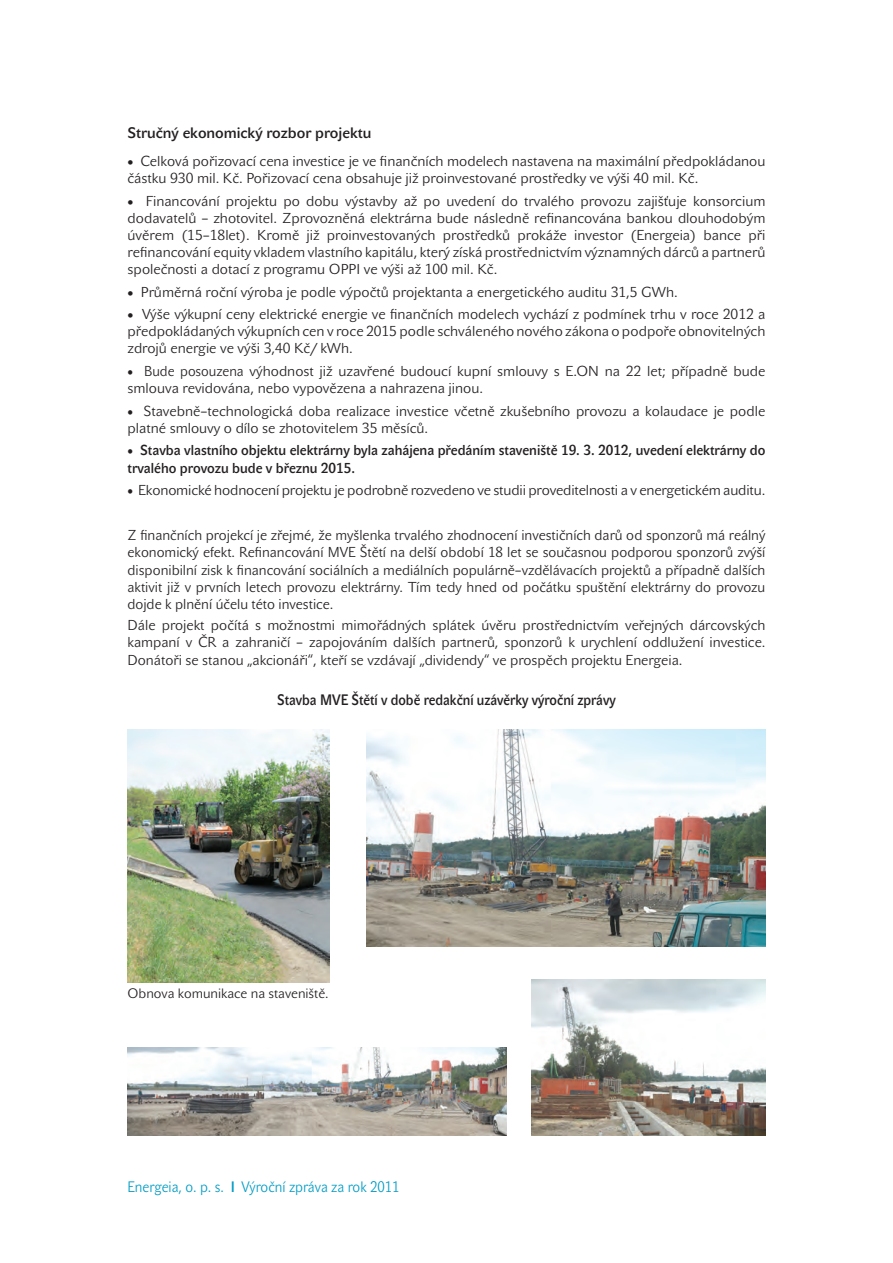
<style>
.page{position:relative;width:893px;height:1263px;background:#fff}
.page>*{position:absolute;margin:0;border:0;box-sizing:border-box;transform-origin:0 0}
.t1{font:700 15px "John Sans Lite Pro";color:#231f20;scale:.87 1}
.t2{font:15px "John Sans Lite Pro";color:#009cc4;scale:.9 1}
.t3{font:700 15px "John Sans Lite Pro";color:#231f20}
.t4{font:14.25px/17.1px "John Sans Lite Pro";color:#231f20;text-align:justify}
.t5{font:14.25px/17.1px "John Sans Lite Pro";color:#231f20;scale:.94 1}
.t6{font:700 14.25px/17.1px "John Sans Lite Pro";color:#231f20;scale:.94 1}
.t7{font:13.5px "John Sans Lite Pro";color:#231f20}
.s1{font-weight:700}
</style>
<div class="page">
<img style="left:128px;top:730px;width:201px;height:252px">
<img style="left:367px;top:730px;width:398px;height:216px">
<img style="left:531px;top:980px;width:234px;height:155px">
<img style="left:128px;top:1047px;width:378px;height:88px">
<p class="t3" style="left:128px;top:124px;width:245px">Stručný ekonomický rozbor projektu</p>
<p class="t4" style="left:128px;top:152px;width:639px"><span class="s1">•</span> Celková pořizovací cena investice je ve finančních modelech nastavena na maximální předpokládanou částku 930 mil. Kč. Pořizovací cena obsahuje již proinvestované prostředky ve výši 40 mil. Kč.</p>
<p class="t4" style="left:128px;top:192px;width:639px"><span class="s1">•</span> Financování projektu po dobu výstavby až po uvedení do trvalého provozu zajišťuje konsorcium dodavatelů – zhotovitel. Zprovozněná elektrárna bude následně refinancována bankou dlouhodobým úvěrem (15–18let). Kromě již proinvestovaných prostředků prokáže investor (Energeia) bance při refinancování equity vkladem vlastního kapitálu, který získá prostřednictvím významných dárců a partnerů společnosti a dotací z programu OPPI ve výši až 100 mil. Kč.</p>
<p class="t4" style="left:128px;top:283px;width:552px"><span class="s1">•</span> Průměrná roční výroba je podle výpočtů projektanta a energetického auditu 31,5 GWh.</p>
<p class="t4" style="left:128px;top:306px;width:639px"><span class="s1">•</span> Výše výkupní ceny elektrické energie ve finančních modelech vychází z podmínek trhu v roce 2012 a předpokládaných výkupních cen v roce 2015 podle schváleného nového zákona o podpoře obnovitelných zdrojů energie ve výši 3,40 Kč/ kWh.</p>
<p class="t5" style="left:128px;top:363px;width:680px"><span class="s1">•</span> Bude posouzena výhodnost již uzavřené budoucí kupní smlouvy s E.ON na 22 let; případně bude smlouva revidována, nebo vypovězena a nahrazena jinou.</p>
<p class="t4" style="left:128px;top:402px;width:639px"><span class="s1">•</span> Stavebně–technologická doba realizace investice včetně zkušebního provozu a kolaudace je podle platné smlouvy o dílo se zhotovitelem 35 měsíců.</p>
<p class="t6" style="left:128px;top:442px;width:680px">• Stavba vlastního objektu elektrárny byla zahájena předáním staveniště 19. 3. 2012, uvedení elektrárny do trvalého provozu bude v březnu 2015.</p>
<p class="t4" style="left:128px;top:482px;width:639px"><span class="s1">•</span> Ekonomické hodnocení projektu je podrobně rozvedeno ve studii proveditelnosti a v energetickém auditu.</p>
<p class="t4" style="left:128px;top:527px;width:639px">Z finančních projekcí je zřejmé, že myšlenka trvalého zhodnocení investičních darů od sponzorů má reálný ekonomický efekt. Refinancování MVE Štětí na delší období 18 let se současnou podporou sponzorů zvýší disponibilní zisk k financování sociálních a mediálních populárně–vzdělávacích projektů a případně dalších aktivit již v prvních letech provozu elektrárny. Tím tedy hned od počátku spuštění elektrárny do provozu dojde k plnění účelu této investice.</p>
<p class="t4" style="left:128px;top:617px;width:639px">Dále projekt počítá s možnostmi mimořádných splátek úvěru prostřednictvím veřejných dárcovských kampaní v ČR a zahraničí – zapojováním dalších partnerů, sponzorů k urychlení oddlužení investice.<br>Donátoři se stanou „akcionáři“, kteří se vzdávají „dividendy“ ve prospěch projektu Energeia.</p>
<p class="t1" style="left:277px;top:691px;width:391px">Stavba MVE Štětí v době redakční uzávěrky výroční zprávy</p>
<p class="t7" style="left:128px;top:986px;width:203px">Obnova komunikace na staveniště.</p>
<p class="t2" style="left:128px;top:1178px;width:304px">Energeia, o. p. s. <span class="s1">I</span> Výroční zpráva za rok 2011</p>
</div>
